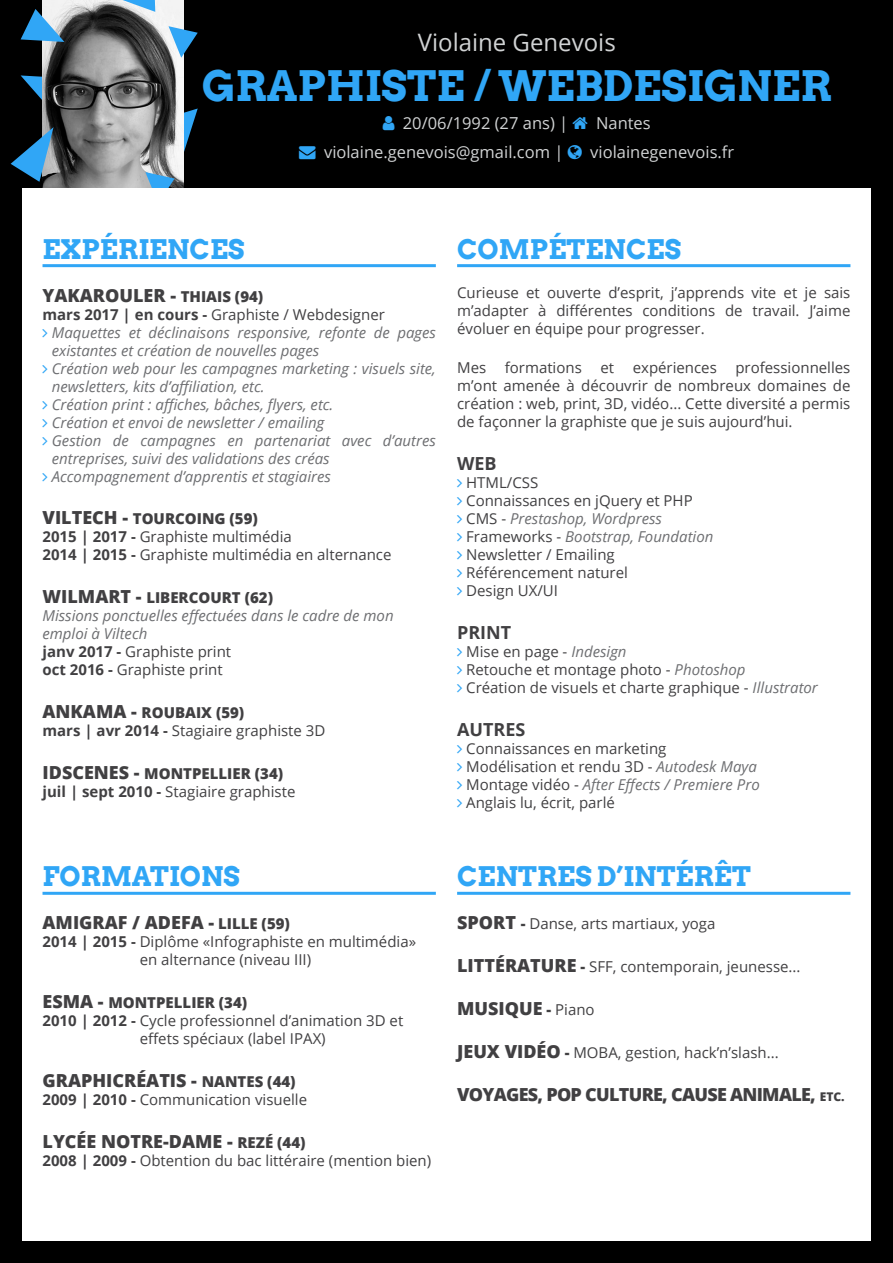
<style>
.page{position:relative;width:893px;height:1263px;background:#fff}
.page>*{position:absolute;margin:0;border:0;box-sizing:border-box;transform-origin:0 0}
.t1{font:700 42px "Arvo";color:#30a6f6}
.t2{font:700 27px "Arvo";color:#30a6f6}
.t3{font:24px "Open Sans";color:#d1d3d4}
.t4{font:800 18px "Open Sans";color:#414042}
.t5{font:800 18px "Open Sans";letter-spacing:-.04em;color:#414042}
.t6{font:700 18px "Open Sans";color:#414042}
.t7{font:16.5px "Open Sans";color:#d1d3d4}
.t8{font:15px/18px "Open Sans";color:#414042}
.t9{font:italic 15px/18px "Open Sans";color:#6d6e71}
.t10{font:800 15px "Open Sans";color:#414042}
.s1{color:#30a6f6}
.s2{font-size:15px}
.s3{font-weight:700;font-style:normal;color:#414042}
.s4{font-style:normal;color:#414042}
.s5{font-weight:800;font-size:18px}
.s6{font-weight:800}
.s7{font-weight:700}
.s8{font-weight:800;font-style:normal;font-size:18px;color:#414042}
.s9{font-weight:800;font-style:normal;color:#414042}
.s10{font-size:18px}
.s11{font-style:italic;color:#6d6e71}
.s12{font-weight:400;font-size:15px}
.s13{font-size:12px}
</style>
<div class="page">
<div style="left:0;top:0;width:892px;height:188px;background:#000"></div>
<div style="left:0;top:1242px;width:892px;height:21px;background:#000"></div>
<div style="left:0;top:131px;width:21px;height:1132px;background:#000"></div>
<div style="left:872px;top:131px;width:21px;height:1132px;background:#000"></div>
<svg style="left:183px;top:108px;width:15px;height:46px"></svg>
<svg style="left:21px;top:75px;width:22px;height:33px"></svg>
<img style="left:43px;top:0;width:140px;height:188px">
<hr style="left:43px;top:264px;width:393px;height:3px;background:#30a6f6">
<hr style="left:43px;top:892px;width:393px;height:3px;background:#30a6f6">
<hr style="left:457px;top:892px;width:393px;height:3px;background:#30a6f6">
<hr style="left:457px;top:264px;width:393px;height:3px;background:#30a6f6">
<svg style="left:21px;top:9px;width:43px;height:33px"></svg>
<svg style="left:169px;top:26px;width:29px;height:32px"></svg>
<svg style="left:145px;top:172px;width:30px;height:16px"></svg>
<svg style="left:123px;top:0;width:32px;height:12px"></svg>
<svg style="left:11px;top:127px;width:43px;height:55px"></svg>
<h3 class="t3" style="left:418px;top:26px;width:199px">Violaine Genevois</h3>
<h1 class="t1" style="left:202px;top:59px;width:631px">GRAPHISTE / WEBDESIGNER</h1>
<p class="t7" style="left:403px;top:112px;width:167px">20/06/1992 (27 ans) |</p>
<p class="t7" style="left:596px;top:112px;width:56px">Nantes</p>
<p class="t7" style="left:299px;top:140px;width:266px"><span class="s1">→</span> violaine.genevois@gmail.com |</p>
<p class="t7" style="left:590px;top:140px;width:145px">violainegenevois.fr</p>
<h2 class="t2" style="left:43px;top:232px;width:204px">EXPÉRIENCES</h2>
<p class="t4" style="left:43px;top:281px;width:222px">YAKAROULER - <span class="s2">THIAIS (94)</span></p>
<p class="t9" style="left:52px;top:305px;width:386px;text-indent:-9px"><span class="s3">mars 2017 | en cours -</span> <span class="s4">Graphiste / Webdesigner </span>Maquettes et déclinaisons responsive, refonte de pages existantes et création de nouvelles pages<br>Création web pour les campagnes marketing : visuels site, newsletters, kits d’affiliation, etc.<br>Création print : affiches, bâches, flyers, etc.<br>Création et envoi de newsletter / emailing<br>Gestion de campagnes en partenariat avec d’autres entreprises, suivi des validations des créas Accompagnement d’apprentis et stagiaires</p>
<p class="t8" style="left:43px;top:510px;width:350px"><span class="s5">VILTECH -</span> <span class="s6">TOURCOING (59)<br></span><span class="s7">2015 | 2017 -</span> Graphiste multimédia<br><span class="s7">2014 | 2015 -</span> Graphiste multimédia en alternance</p>
<p class="t9" style="left:43px;top:588px;width:353px"><span class="s8">WILMART -</span> <span class="s9">LIBERCOURT (62)<br></span>Missions ponctuelles effectuées dans le cadre de mon emploi à Viltech<br><span class="s3">janv 2017 -</span> <span class="s4">Graphiste print<br></span><span class="s3">oct 2016 -</span> <span class="s4">Graphiste print</span></p>
<p class="t8" style="left:43px;top:703px;width:284px"><span class="s5">ANKAMA -</span> <span class="s6">ROUBAIX (59)<br></span><span class="s7">mars | avr 2014 -</span> Stagiaire graphiste 3D</p>
<p class="t8" style="left:43px;top:764px;width:254px"><span class="s5">IDSCENES -</span> <span class="s6">MONTPELLIER (34) </span><span class="s7">juil | sept 2010 -</span> Stagiaire graphiste</p>
<h2 class="t2" style="left:43px;top:859px;width:199px">FORMATIONS</h2>
<p class="t4" style="left:43px;top:909px;width:249px">AMIGRAF / ADEFA - <span class="s2">LILLE (59)</span></p>
<p class="t8" style="left:43px;top:932px;width:375px;text-align:center"><span class="s7">2014 | 2015 -</span> Diplôme «Infographiste en multimédia» en alternance (niveau III)</p>
<p class="t10" style="left:43px;top:991px;width:206px"><span class="s10">ESMA -</span> MONTPELLIER (34)</p>
<p class="t8" style="left:43px;top:1011px;width:362px"><span class="s7">2010 | 2012 -</span> Cycle professionnel d’animation 3D et</p>
<p class="t8" style="left:140px;top:1029px;width:188px">effets spéciaux (label IPAX)</p>
<p class="t4" style="left:43px;top:1067px;width:255px">GRAPHICRÉATIS - <span class="s2">NANTES (44)</span></p>
<p class="t8" style="left:43px;top:1090px;width:266px"><span class="s7">2009 | 2010 -</span> Communication visuelle</p>
<p class="t4" style="left:43px;top:1127px;width:264px">LYCÉE NOTRE-DAME - <span class="s2">REZÉ (44)</span></p>
<p class="t8" style="left:43px;top:1151px;width:390px"><span class="s7">2008 | 2009 -</span> Obtention du bac littéraire (mention bien)</p>
<h2 class="t2" style="left:457px;top:232px;width:225px">COMPÉTENCES</h2>
<p class="t8" style="left:457px;top:283px;width:395px;text-align:justify">Curieuse et ouverte d’esprit, j’apprends vite et je sais m’adapter à différentes conditions de travail. J’aime évoluer en équipe pour progresser.</p>
<p class="t8" style="left:457px;top:358px;width:395px;text-align:justify">Mes formations et expériences professionnelles m’ont amenée à découvrir de nombreux domaines de création : web, print, 3D, vidéo... Cette diversité a permis de façonner la graphiste que je suis aujourd’hui.</p>
<p class="t6" style="left:457px;top:451px;width:41px">WEB</p>
<p class="t8" style="left:466px;top:473px;width:249px">HTML/CSS<br>Connaissances en jQuery et PHP<br>CMS - <span class="s11">Prestashop, Wordpress<br></span>Frameworks - <span class="s11">Bootstrap, Foundation<br></span>Newsletter / Emailing<br>Référencement naturel<br>Design UX/UI</p>
<p class="t6" style="left:457px;top:620px;width:56px">PRINT</p>
<p class="t8" style="left:466px;top:642px;width:353px">Mise en page - <span class="s11">Indesign<br></span>Retouche et montage photo - <span class="s11">Photoshop<br></span>Création de visuels et charte graphique - <span class="s11">Illustrator</span></p>
<p class="t6" style="left:457px;top:716px;width:70px">AUTRES</p>
<p class="t8" style="left:466px;top:739px;width:295px">Connaissances en marketing Modélisation et rendu 3D - <span class="s11">Autodesk Maya </span>Montage vidéo - <span class="s11">After Effects / Premiere Pro </span>Anglais lu, écrit, parlé</p>
<h2 class="t2" style="left:457px;top:859px;width:295px">CENTRES D’INTÉRÊT</h2>
<p class="t8" style="left:457px;top:914px;width:260px"><span class="s5">SPORT</span> <span class="s6">-</span> Danse, arts martiaux, yoga</p>
<p class="t8" style="left:457px;top:957px;width:345px"><span class="s5">LITTÉRATURE</span> <span class="s6">-</span> SFF, contemporain, jeunesse...</p>
<p class="t4" style="left:457px;top:995px;width:139px">MUSIQUE <span class="s2">-</span> <span class="s12">Piano</span></p>
<p class="t8" style="left:457px;top:1043px;width:323px"><span class="s5">JEUX VIDÉO</span> <span class="s6">-</span> MOBA, gestion, hack’n’slash...</p>
<p class="t5" style="left:457px;top:1080px;width:389px">VOYAGES, POP CULTURE, CAUSE ANIMALE, <span class="s13">ETC.</span></p>
</div>
